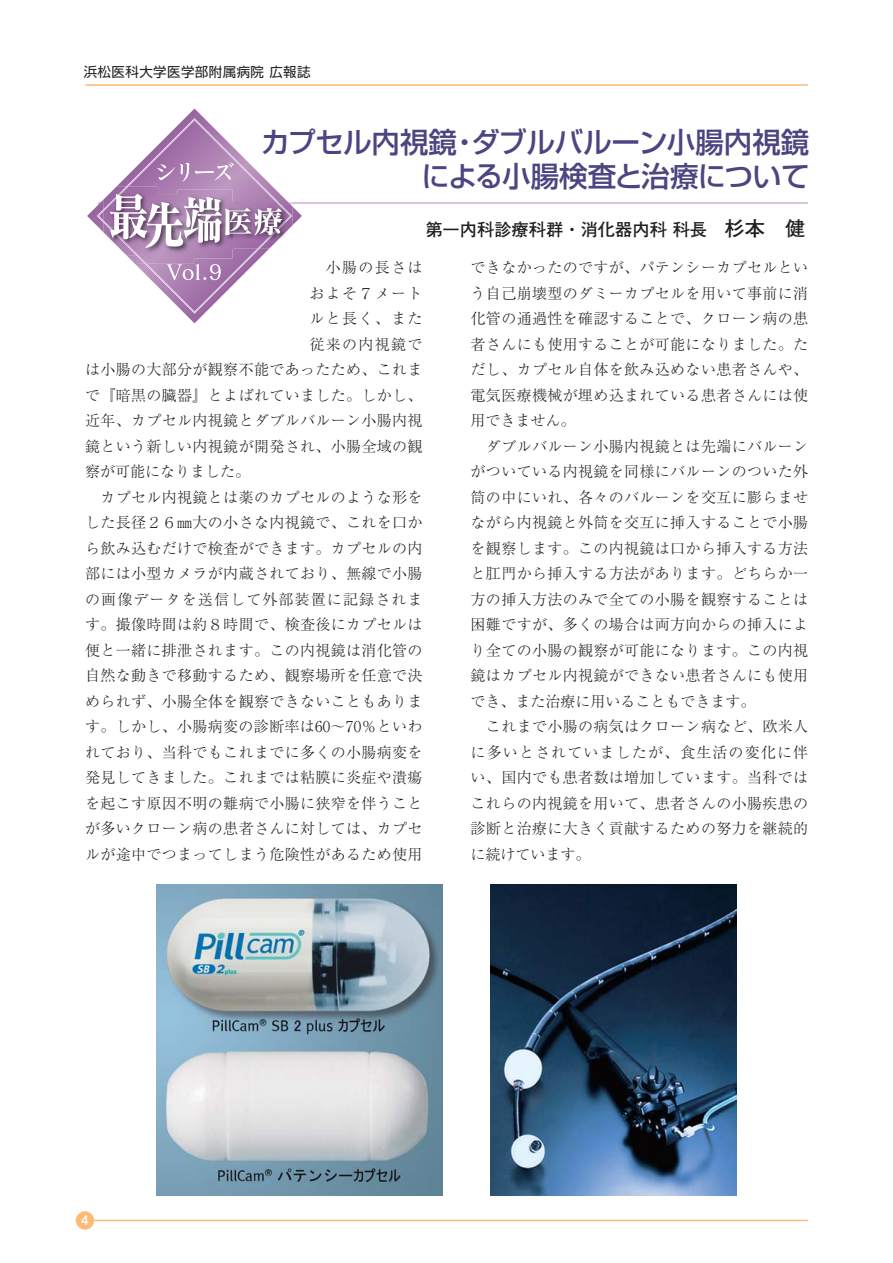
<style>
.page{position:relative;width:893px;height:1263px;background:#fff}
.page>*{position:absolute;margin:0;border:0;box-sizing:border-box;transform-origin:0 0}
.t1{font:28.5px/34.2px "Shin Go Pro Medium 90 pv RKSJ H";letter-spacing:-.01em;color:#4b4581;text-align:right}
.t2{font:17.25px "Futo Go B101 Pro Bold 90 pv RKSJ H";color:#231f20}
.t3{font:15px/25.5px "Ryumin Pro Light 90 pv RKSJ H";letter-spacing:.025em;color:#231f20}
.t4{font:15px "Ryumin Pro Light 90 pv RKSJ H";letter-spacing:.075em;color:#231f20}
.t5{font:15px "Ryumin Pro Light 90 pv RKSJ H";letter-spacing:.09em;color:#231f20}
.t6{font:15px "Ryumin Pro Light 90 pv RKSJ H";color:#231f20}
.t7{font:13.5px "Shin Go Pro Regular 90 pv RKSJ H";letter-spacing:.03em;color:#231f20}
.t8{font:13.5px "Futo Go B101 Pro Bold 90 pv RKSJ H";color:#fff}
.s1{font-size:20.25px}
</style>
<div class="page">
<hr style="left:85px;top:1220px;width:723px;height:1px;background:#fcbb75">
<hr style="left:85px;top:84px;width:723px;height:2px;background:#fcbb75">
<div style="left:76px;top:1211px;width:18px;height:18px;background:#fcbb75;border-radius:50%"></div>
<hr style="left:98px;top:203px;width:710px;height:1px;background:#d9c5e0">
<svg style="left:87px;top:109px;width:215px;height:214px"></svg>
<img style="left:491px;top:885px;width:245px;height:310px">
<img style="left:157px;top:885px;width:285px;height:310px">
<svg style="left:97px;top:118px;width:195px;height:196px"></svg>
<p class="t7" style="left:84px;top:67px;width:228px">浜松医科大学医学部附属病院 広報誌</p>
<h1 class="t1" style="left:261px;top:129px;width:550px">カプセル内視鏡・ダブルバルーン小腸内視鏡による小腸検査と治療について</h1>
<p class="t2" style="left:425px;top:223px;width:381px">第一内科診療科群・消化器内科 科長　<span class="s1">杉本　健</span></p>
<p class="t3" style="left:309px;top:257px;width:115px">　小腸の長さは</p>
<p class="t5" style="left:309px;top:287px;width:115px">およそ７メート</p>
<p class="t3" style="left:309px;top:308px;width:115px">ルと長く、また</p>
<p class="t5" style="left:309px;top:338px;width:115px">従来の内視鏡で</p>
<p class="t3" style="left:85px;top:359px;width:339px">は小腸の大部分が観察不能であったため、これま</p>
<p class="t3" style="left:85px;top:384px;width:339px">で『暗黒の臓器』とよばれていました。しかし、</p>
<p class="t3" style="left:85px;top:410px;width:339px">近年、カプセル内視鏡とダブルバルーン小腸内視</p>
<p class="t3" style="left:85px;top:435px;width:339px">鏡という新しい内視鏡が開発され、小腸全域の観</p>
<p class="t6" style="left:85px;top:466px;width:166px">察が可能になりました。</p>
<p class="t3" style="left:85px;top:486px;width:339px">　カプセル内視鏡とは薬のカプセルのような形を</p>
<p class="t3" style="left:85px;top:512px;width:339px">した長径２６㎜大の小さな内視鏡で、これを口か</p>
<p class="t3" style="left:85px;top:537px;width:339px">ら飲み込むだけで検査ができます。カプセルの内</p>
<p class="t3" style="left:85px;top:563px;width:339px">部には小型カメラが内蔵されており、無線で小腸</p>
<p class="t4" style="left:85px;top:593px;width:339px">の画像データを送信して外部装置に記録されま</p>
<p class="t3" style="left:85px;top:614px;width:339px">す。撮像時間は約８時間で、検査後にカプセルは</p>
<p class="t3" style="left:85px;top:639px;width:339px">便と一緒に排泄されます。この内視鏡は消化管の</p>
<p class="t3" style="left:85px;top:665px;width:339px">自然な動きで移動するため、観察場所を任意で決</p>
<p class="t3" style="left:85px;top:690px;width:339px">められず、小腸全体を観察できないこともありま</p>
<p class="t3" style="left:85px;top:716px;width:339px">す。しかし、小腸病変の診断率は60～70％といわ</p>
<p class="t3" style="left:85px;top:741px;width:339px">れており、当科でもこれまでに多くの小腸病変を</p>
<p class="t3" style="left:85px;top:767px;width:339px">発見してきました。これまでは粘膜に炎症や潰瘍</p>
<p class="t3" style="left:85px;top:792px;width:339px">を起こす原因不明の難病で小腸に狭窄を伴うこと</p>
<p class="t3" style="left:85px;top:818px;width:339px">が多いクローン病の患者さんに対しては、カプセ</p>
<p class="t3" style="left:85px;top:843px;width:339px">ルが途中でつまってしまう危険性があるため使用</p>
<p class="t3" style="left:471px;top:257px;width:339px">できなかったのですが、パテンシーカプセルという自己崩壊型のダミーカプセルを用いて事前に消化管の通過性を確認することで、クローン病の患者さんにも使用することが可能になりました。ただし、カプセル自体を飲み込めない患者さんや、電気医療機械が埋め込まれている患者さんには使用できません。<br>　ダブルバルーン小腸内視鏡とは先端にバルーンがついている内視鏡を同様にバルーンのついた外筒の中にいれ、各々のバルーンを交互に膨らませながら内視鏡と外筒を交互に挿入することで小腸を観察します。この内視鏡は口から挿入する方法と肛門から挿入する方法があります。どちらか一方の挿入方法のみで全ての小腸を観察することは困難ですが、多くの場合は両方向からの挿入により全ての小腸の観察が可能になります。この内視鏡はカプセル内視鏡ができない患者さんにも使用でき、また治療に用いることもできます。<br>　これまで小腸の病気はクローン病など、欧米人に多いとされていましたが、食生活の変化に伴い、国内でも患者数は増加しています。当科ではこれらの内視鏡を用いて、患者さんの小腸疾患の診断と治療に大きく貢献するための努力を継続的に続けています。</p>
<p class="t8" style="left:81px;top:1215px;width:9px">4</p>
</div>
